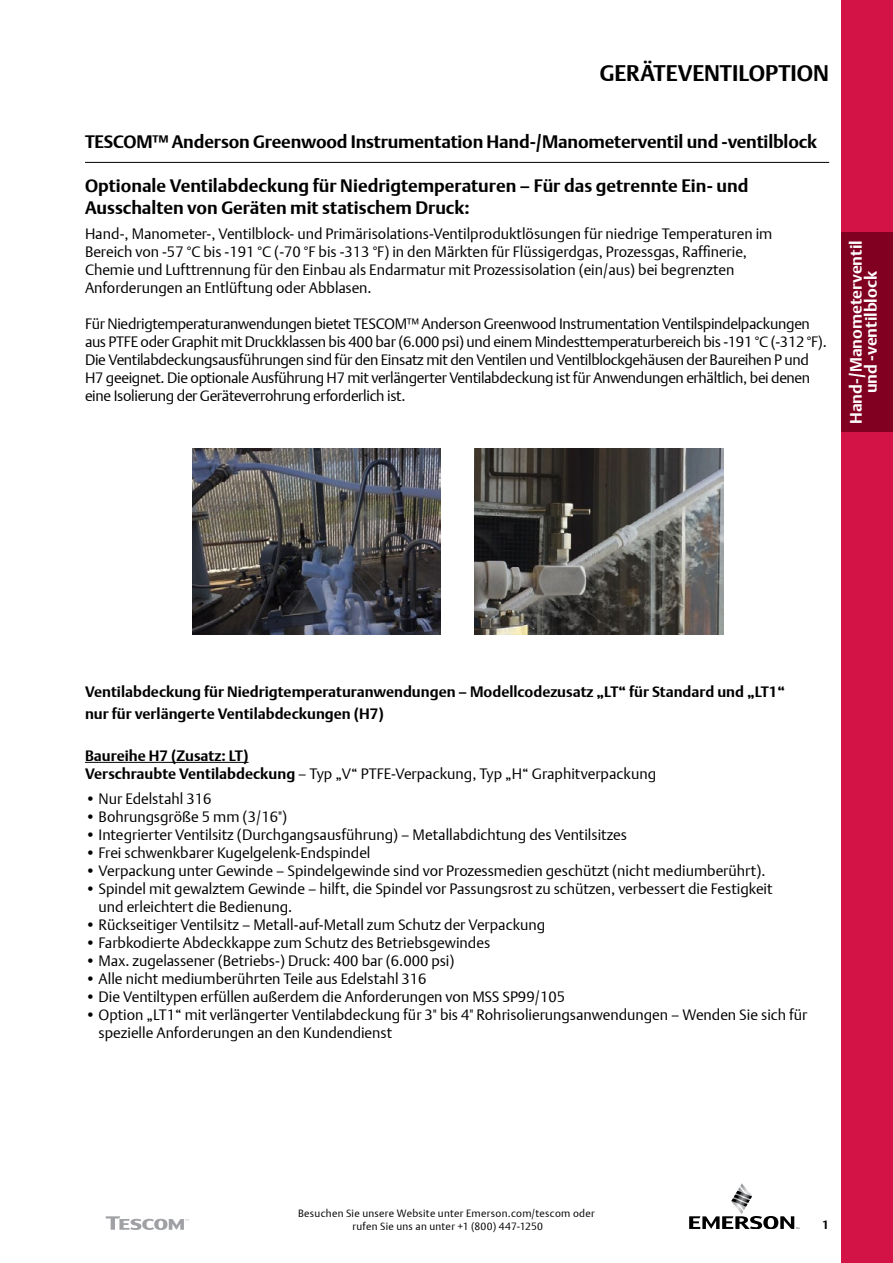
<style>
.page{position:relative;width:893px;height:1263px;background:#fff}
.page>*{position:absolute;margin:0;border:0;box-sizing:border-box;transform-origin:0 0}
.t1{font:700 22.5px "DTL Argo T";color:#000}
.t2{font:700 18px/21.6px "DTL Argo T";color:#000}
.t3{font:700 16.5px/15px "DTL Argo T";color:#fff;text-align:center}
.t4{font:15px/18px "DTL Argo T Light";letter-spacing:-.005em;color:#000}
.t5{font:700 15px/21.6px "DTL Argo T";color:#000}
.t6{font:700 12px "DTL Argo T";color:#000}
.t7{font:10.5px/12.6px "DTL Argo T Light";letter-spacing:.025em;color:#000;text-align:center}
.s1{font-family:"DTL Argo T";font-weight:700}
</style>
<div class="page">
<div style="left:842px;top:0;width:51px;height:1263px;background:#d31245"></div>
<svg style="left:689px;top:1183px;width:110px;height:46px"></svg>
<hr style="left:85px;top:162px;width:744px;height:1px;background:#000">
<svg style="left:106px;top:1216px;width:83px;height:14px"></svg>
<div style="left:842px;top:233px;width:51px;height:199px;background:#810021"></div>
<img style="left:193px;top:448px;width:248px;height:187px">
<img style="left:475px;top:448px;width:248px;height:186px">
<hr style="left:85px;top:762px;width:164px;height:1px;background:#000">
<p class="t1" style="left:600px;top:60px;width:231px">GERÄTEVENTILOPTION</p>
<p class="t2" style="left:85px;top:130px;width:734px">TESCOM™ Anderson Greenwood Instrumentation Hand-/Manometerventil und -ventilblock</p>
<p class="t2" style="left:85px;top:175px;width:665px">Optionale Ventilabdeckung für Niedrigtemperaturen – Für das getrennte Ein- und<br>Ausschalten von Geräten mit statischem Druck:</p>
<p class="t4" style="left:85px;top:224px;width:689px">Hand-, Manometer-, Ventilblock- und Primärisolations-Ventilproduktlösungen für niedrige Temperaturen im Bereich von -57 °C bis -191 °C (-70 °F bis -313 °F) in den Märkten für Flüssigerdgas, Prozessgas, Raffinerie, Chemie und Lufttrennung für den Einbau als Endarmatur mit Prozessisolation (ein/aus) bei begrenzten Anforderungen an Entlüftung oder Abblasen.</p>
<p class="t4" style="left:85px;top:314px;width:743px">Für Niedrigtemperaturanwendungen bietet TESCOM™ Anderson Greenwood Instrumentation Ventilspindelpackungen aus PTFE oder Graphit mit Druckklassen bis 400 bar (6.000 psi) und einem Mindesttemperaturbereich bis -191 °C (-312 °F).<br>Die Ventilabdeckungsausführungen sind für den Einsatz mit den Ventilen und Ventilblockgehäusen der Baureihen P und H7 geeignet. Die optionale Ausführung H7 mit verlängerter Ventilabdeckung ist für Anwendungen erhältlich, bei denen eine Isolierung der Geräteverrohrung erforderlich ist.</p>
<p class="t3" style="left:848px;top:424px;width:185px;rotate:-90deg">Hand-/Manometerventil und -ventilblock</p>
<p class="t5" style="left:85px;top:681px;width:702px">Ventilabdeckung für Niedrigtemperaturanwendungen – Modellcodezusatz „LT“ für Standard und „LT1“ nur für verlängerte Ventilabdeckungen (H7)</p>
<p class="t5" style="left:85px;top:745px;width:165px">Baureihe H7 (Zusatz: LT)</p>
<p class="t4" style="left:85px;top:765px;width:573px"><span class="s1">Verschraubte Ventilabdeckung</span> – Typ „V“ PTFE-Verpackung, Typ „H“ Graphitverpackung</p>
<p class="t4" style="left:85px;top:790px;width:128px">• Nur Edelstahl 316</p>
<p class="t4" style="left:85px;top:808px;width:204px">• Bohrungsgröße 5 mm (3/16")</p>
<p class="t4" style="left:85px;top:826px;width:543px">• Integrierter Ventilsitz (Durchgangsausführung) – Metallabdichtung des Ventilsitzes</p>
<p class="t4" style="left:85px;top:844px;width:287px">• Frei schwenkbarer Kugelgelenk-Endspindel</p>
<p class="t4" style="left:85px;top:862px;width:682px">• Verpackung unter Gewinde – Spindelgewinde sind vor Prozessmedien geschützt (nicht mediumberührt).</p>
<p class="t4" style="left:99px;top:880px;width:675px;text-indent:-14px">• Spindel mit gewalztem Gewinde – hilft, die Spindel vor Passungsrost zu schützen, verbessert die Festigkeit und erleichtert die Bedienung.</p>
<p class="t4" style="left:85px;top:916px;width:462px">• Rückseitiger Ventilsitz – Metall-auf-Metall zum Schutz der Verpackung</p>
<p class="t4" style="left:85px;top:934px;width:407px">• Farbkodierte Abdeckkappe zum Schutz des Betriebsgewindes</p>
<p class="t4" style="left:85px;top:952px;width:371px">• Max. zugelassener (Betriebs-) Druck: 400 bar (6.000 psi)</p>
<p class="t4" style="left:85px;top:970px;width:343px">• Alle nicht mediumberührten Teile aus Edelstahl 316</p>
<p class="t4" style="left:85px;top:988px;width:481px">• Die Ventiltypen erfüllen außerdem die Anforderungen von MSS SP99/105</p>
<p class="t4" style="left:99px;top:1006px;width:710px;text-indent:-14px">• Option „LT1“ mit verlängerter Ventilabdeckung für 3" bis 4" Rohrisolierungsanwendungen – Wenden Sie sich für spezielle Anforderungen an den Kundendienst</p>
<p class="t7" style="left:298px;top:1207px;width:298px">Besuchen Sie unsere Website unter Emerson.com/tescom oder rufen Sie uns an unter +1 (800) 447-1250</p>
<p class="t6" style="left:822px;top:1217px;width:8px">1</p>
</div>
